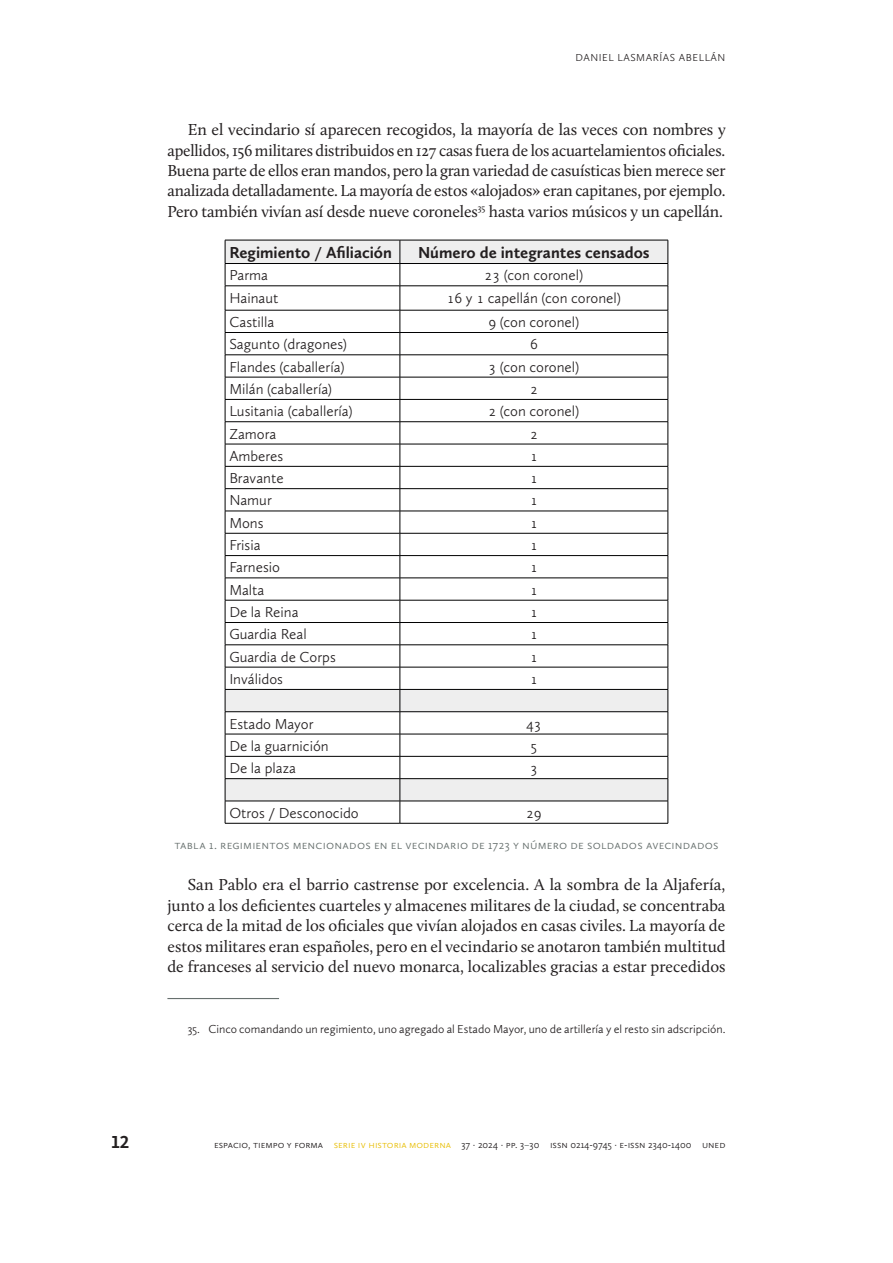
<style>
.page{position:relative;width:893px;height:1263px;background:#fff}
.page>*{position:absolute;margin:0;border:0;box-sizing:border-box;transform-origin:0 0}
.t1{font:700 18px "Calluna Sans";color:#231f20}
.Cuerpo{font:16.5px/20.4px "Calluna";letter-spacing:-.005em;color:#231f20;text-align:justify}
.Cuerpo_normal_tabla{font:700 16.5px "Calluna Sans";color:#231f20}
.Cuerpo_normal_tabla-2{font:300 15px "Calluna Sans";color:#231f20}
.Imagen_Pie{font:300 12.75px "Calluna Sans";letter-spacing:.02em;color:#67706e}
.Notas_Pie{font:300 12px "Calluna Sans";color:#231f20}
.t2{font:300 10.5px "Calluna Sans";color:#231f20}
.t3{font:300 10.5px "Calluna Sans";letter-spacing:.055em;color:#231f20}
.t4{font:300 10.5px "Calluna Sans";color:#e8be06}
.s1{color:#e8be06}
.s2{font-weight:400;color:#67706e}
</style>
<div class="page">
<svg style="left:226px;top:241px;width:442px;height:560px"></svg>
<hr style="left:225px;top:240px;width:175px;height:1px;background:#000001">
<hr style="left:400px;top:240px;width:268px;height:1px;background:#000001">
<hr style="left:225px;top:263px;width:175px;height:1px;background:#000001">
<hr style="left:400px;top:263px;width:268px;height:1px;background:#000001">
<hr style="left:225px;top:286px;width:175px;height:1px;background:#000001">
<hr style="left:400px;top:286px;width:268px;height:1px;background:#000001">
<hr style="left:225px;top:310px;width:175px;height:1px;background:#000001">
<hr style="left:400px;top:310px;width:268px;height:1px;background:#000001">
<hr style="left:225px;top:332px;width:175px;height:1px;background:#000001">
<hr style="left:400px;top:332px;width:268px;height:1px;background:#000001">
<hr style="left:225px;top:355px;width:175px;height:1px;background:#000001">
<hr style="left:400px;top:355px;width:268px;height:1px;background:#000001">
<hr style="left:225px;top:377px;width:175px;height:1px;background:#000001">
<hr style="left:400px;top:377px;width:268px;height:1px;background:#000001">
<hr style="left:225px;top:399px;width:175px;height:1px;background:#000001">
<hr style="left:400px;top:399px;width:268px;height:1px;background:#000001">
<hr style="left:225px;top:421px;width:175px;height:1px;background:#000001">
<hr style="left:400px;top:421px;width:268px;height:1px;background:#000001">
<hr style="left:225px;top:444px;width:175px;height:1px;background:#000001">
<hr style="left:400px;top:444px;width:268px;height:1px;background:#000001">
<hr style="left:225px;top:466px;width:175px;height:1px;background:#000001">
<hr style="left:400px;top:466px;width:268px;height:1px;background:#000001">
<hr style="left:225px;top:488px;width:175px;height:1px;background:#000001">
<hr style="left:400px;top:488px;width:268px;height:1px;background:#000001">
<hr style="left:225px;top:511px;width:175px;height:1px;background:#000001">
<hr style="left:400px;top:511px;width:268px;height:1px;background:#000001">
<hr style="left:225px;top:533px;width:175px;height:1px;background:#000001">
<hr style="left:400px;top:533px;width:268px;height:1px;background:#000001">
<hr style="left:225px;top:555px;width:175px;height:1px;background:#000001">
<hr style="left:400px;top:555px;width:268px;height:1px;background:#000001">
<hr style="left:225px;top:578px;width:175px;height:1px;background:#000001">
<hr style="left:400px;top:578px;width:268px;height:1px;background:#000001">
<hr style="left:225px;top:600px;width:175px;height:1px;background:#000001">
<hr style="left:400px;top:600px;width:268px;height:1px;background:#000001">
<hr style="left:225px;top:622px;width:175px;height:1px;background:#000001">
<hr style="left:400px;top:622px;width:268px;height:1px;background:#000001">
<hr style="left:225px;top:644px;width:175px;height:1px;background:#000001">
<hr style="left:400px;top:644px;width:268px;height:1px;background:#000001">
<hr style="left:225px;top:667px;width:175px;height:1px;background:#000001">
<hr style="left:400px;top:667px;width:268px;height:1px;background:#000001">
<hr style="left:225px;top:689px;width:175px;height:1px;background:#000001">
<hr style="left:400px;top:689px;width:268px;height:1px;background:#000001">
<hr style="left:225px;top:711px;width:175px;height:1px;background:#000001">
<hr style="left:400px;top:711px;width:268px;height:1px;background:#000001">
<hr style="left:225px;top:734px;width:175px;height:1px;background:#000001">
<hr style="left:400px;top:734px;width:268px;height:1px;background:#000001">
<hr style="left:225px;top:756px;width:175px;height:1px;background:#000001">
<hr style="left:400px;top:756px;width:268px;height:1px;background:#000001">
<hr style="left:225px;top:778px;width:175px;height:1px;background:#000001">
<hr style="left:400px;top:778px;width:268px;height:1px;background:#000001">
<hr style="left:225px;top:801px;width:175px;height:1px;background:#000001">
<hr style="left:400px;top:801px;width:268px;height:1px;background:#000001">
<hr style="left:225px;top:823px;width:175px;height:1px;background:#000001">
<hr style="left:400px;top:823px;width:268px;height:1px;background:#000001">
<svg style="left:225px;top:240px;width:1px;height:583px"></svg>
<svg style="left:400px;top:240px;width:1px;height:583px"></svg>
<svg style="left:668px;top:240px;width:1px;height:583px"></svg>
<hr style="left:167px;top:998px;width:112px;height:1px;background:#67706e">
<p class="t3" style="left:575px;top:52px;width:152px">Dani el Lasmarías Abellán</p>
<p class="Cuerpo" style="left:167px;top:119px;width:560px;text-indent:20px">En el vecindario sí aparecen recogidos, la mayoría de las veces con nombres y apellidos, 156 militares distribuidos en 127 casas fuera de los acuartelamientos oficiales.<br>Buena parte de ellos eran mandos, pero la gran variedad de casuísticas bien merece ser analizada detalladamente. La mayoría de estos «alojados» eran capitanes, por ejemplo.<br>Pero también vivían así desde nueve coroneles<sup>35</sup> hasta varios músicos y un capellán.</p>
<p class="Cuerpo_normal_tabla" style="left:229px;top:242px;width:164px">Regimiento / Afiliación</p>
<p class="Cuerpo_normal_tabla" style="left:418px;top:242px;width:233px">Número de integrantes censados</p>
<p class="Cuerpo_normal_tabla-2" style="left:229px;top:266px;width:40px">Parma</p>
<p class="Cuerpo_normal_tabla-2" style="left:485px;top:266px;width:100px">23 (con coronel)</p>
<p class="Cuerpo_normal_tabla-2" style="left:229px;top:289px;width:51px">Hainaut</p>
<p class="Cuerpo_normal_tabla-2" style="left:447px;top:289px;width:176px">16 y 1 capellán (con coronel)</p>
<p class="Cuerpo_normal_tabla-2" style="left:229px;top:313px;width:46px">Castilla</p>
<p class="Cuerpo_normal_tabla-2" style="left:488px;top:313px;width:92px">9 (con coronel)</p>
<p class="Cuerpo_normal_tabla-2" style="left:229px;top:335px;width:119px">Sagunto (dragones)</p>
<p class="Cuerpo_normal_tabla-2" style="left:530px;top:335px;width:9px">6</p>
<p class="Cuerpo_normal_tabla-2" style="left:229px;top:358px;width:117px">Flandes (caballería)</p>
<p class="Cuerpo_normal_tabla-2" style="left:488px;top:358px;width:92px">3 (con coronel)</p>
<p class="Cuerpo_normal_tabla-2" style="left:229px;top:380px;width:104px">M ilán (caballería)</p>
<p class="Cuerpo_normal_tabla-2" style="left:530px;top:380px;width:9px">2</p>
<p class="Cuerpo_normal_tabla-2" style="left:229px;top:402px;width:125px">Lusitania (caballería)</p>
<p class="Cuerpo_normal_tabla-2" style="left:488px;top:402px;width:92px">2 (con coronel)</p>
<p class="Cuerpo_normal_tabla-2" style="left:229px;top:424px;width:49px">Zamora</p>
<p class="Cuerpo_normal_tabla-2" style="left:530px;top:424px;width:9px">2</p>
<p class="Cuerpo_normal_tabla-2" style="left:229px;top:447px;width:55px">Amberes</p>
<p class="Cuerpo_normal_tabla-2" style="left:530px;top:447px;width:9px">1</p>
<p class="Cuerpo_normal_tabla-2" style="left:229px;top:469px;width:56px">Bravante</p>
<p class="Cuerpo_normal_tabla-2" style="left:530px;top:469px;width:9px">1</p>
<p class="Cuerpo_normal_tabla-2" style="left:229px;top:491px;width:44px">Namur</p>
<p class="Cuerpo_normal_tabla-2" style="left:530px;top:491px;width:9px">1</p>
<p class="Cuerpo_normal_tabla-2" style="left:229px;top:514px;width:36px">Mons</p>
<p class="Cuerpo_normal_tabla-2" style="left:530px;top:514px;width:9px">1</p>
<p class="Cuerpo_normal_tabla-2" style="left:229px;top:536px;width:33px">Frisia</p>
<p class="Cuerpo_normal_tabla-2" style="left:530px;top:536px;width:9px">1</p>
<p class="Cuerpo_normal_tabla-2" style="left:229px;top:558px;width:52px">Farnesio</p>
<p class="Cuerpo_normal_tabla-2" style="left:530px;top:558px;width:9px">1</p>
<p class="Cuerpo_normal_tabla-2" style="left:229px;top:581px;width:37px">Malta</p>
<p class="Cuerpo_normal_tabla-2" style="left:530px;top:581px;width:9px">1</p>
<p class="Cuerpo_normal_tabla-2" style="left:229px;top:603px;width:71px">De la Reina</p>
<p class="Cuerpo_normal_tabla-2" style="left:530px;top:603px;width:9px">1</p>
<p class="Cuerpo_normal_tabla-2" style="left:229px;top:625px;width:79px">Guardia Real</p>
<p class="Cuerpo_normal_tabla-2" style="left:530px;top:625px;width:9px">1</p>
<p class="Cuerpo_normal_tabla-2" style="left:229px;top:647px;width:108px">Guardia de Corps</p>
<p class="Cuerpo_normal_tabla-2" style="left:530px;top:647px;width:9px">1</p>
<p class="Cuerpo_normal_tabla-2" style="left:229px;top:670px;width:55px">Inválidos</p>
<p class="Cuerpo_normal_tabla-2" style="left:530px;top:670px;width:9px">1</p>
<p class="Cuerpo_normal_tabla-2" style="left:229px;top:714px;width:86px">Estado M ayor</p>
<p class="Cuerpo_normal_tabla-2" style="left:526px;top:714px;width:17px">43</p>
<p class="Cuerpo_normal_tabla-2" style="left:229px;top:737px;width:101px">De la guarnición</p>
<p class="Cuerpo_normal_tabla-2" style="left:530px;top:737px;width:9px">5</p>
<p class="Cuerpo_normal_tabla-2" style="left:229px;top:759px;width:68px">De la plaza</p>
<p class="Cuerpo_normal_tabla-2" style="left:530px;top:759px;width:9px">3</p>
<p class="Cuerpo_normal_tabla-2" style="left:229px;top:804px;width:131px">Otros / Desconocido</p>
<p class="Cuerpo_normal_tabla-2" style="left:526px;top:804px;width:17px">29</p>
<p class="Imagen_Pie" style="left:174px;top:837px;width:72px">Tabla 1. Regimie</p>
<p class="Imagen_Pie" style="left:261px;top:837px;width:16px">ntos</p>
<p class="Imagen_Pie" style="left:293px;top:837px;width:120px">mencionados en el veci</p>
<p class="Imagen_Pie" style="left:428px;top:837px;width:23px">ndario</p>
<p class="Imagen_Pie" style="left:472px;top:837px;width:75px">de 1723 y número</p>
<p class="Imagen_Pie" style="left:571px;top:837px;width:82px">de soldados aveci</p>
<p class="Imagen_Pie" style="left:675px;top:837px;width:38px">ndados</p>
<p class="Cuerpo" style="left:167px;top:874px;width:560px;text-indent:20px">San Pablo era el barrio castrense por excelencia. A la sombra de la Aljafería, junto a los deficientes cuarteles y almacenes militares de la ciudad, se concentraba cerca de la mitad de los oficiales que vivían alojados en casas civiles. La mayoría de estos militares eran españoles, pero en el vecindario se anotaron también multitud de franceses al servicio del nuevo monarca, localizables gracias a estar precedidos</p>
<p class="Notas_Pie" style="left:188px;top:1022px;width:539px">35. Cinco comandando un regimiento, uno agregado al Estado Mayor, uno de artillería y el resto sin adscripción.</p>
<p class="t1" style="left:112px;top:1131px;width:19px">12</p>
<p class="t2" style="left:214px;top:1138px;width:130px">ESPACIO, TIEMPO Y FORMA <span class="s1">Serie</span></p>
<p class="t4" style="left:358px;top:1138px;width:23px">IV historia</p>
<p class="t2" style="left:409px;top:1138px;width:316px"><span class="s1">Moderna</span> 37 · 2024 · pp. 3<span class="s2">–</span>30 ISSN 0214-9745 · e-iss n 2340-1400 UN ED</p>
</div>
